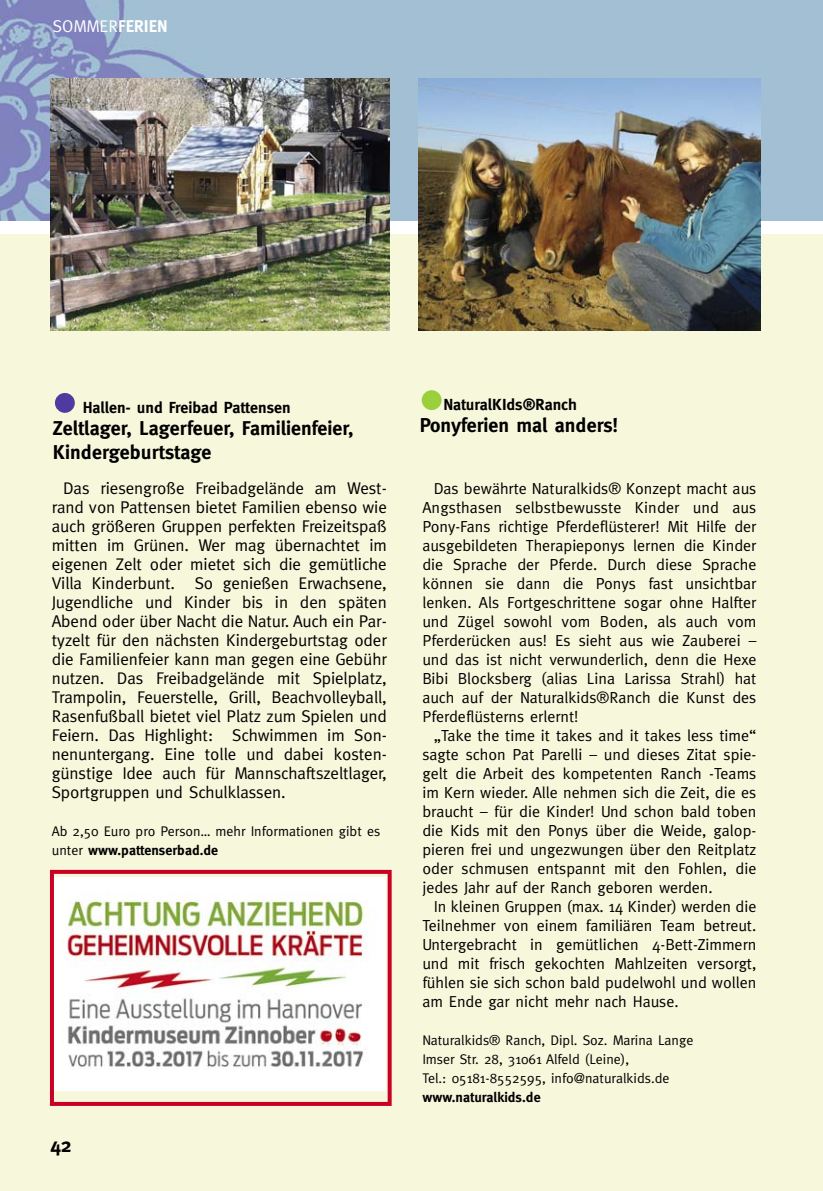
<style>
.page{position:relative;width:823px;height:1191px;background:#fff}
.page>*{position:absolute;margin:0;border:0;box-sizing:border-box;transform-origin:0 0}
.t1{font:700 20px/24px "Meta Plus";color:#000}
.t2{font:17px/19px "Meta Plus";letter-spacing:-.005em;color:#000;text-align:justify}
.t3{font:17px "Meta Plus";color:#fff}
.t4{font:16px/19px "Meta Plus";color:#000;text-align:justify}
.t5{font:700 16px "Meta Plus";color:#000}
.t6{font:14px/19px "Meta Plus";color:#000}
.t7{font:700 14px "Meta Plus";color:#000}
.s1{font-weight:700}
</style>
<div class="page">
<img style="left:0;top:0;width:822px;height:221px">
<div style="left:0;top:234px;width:822px;height:957px;background:#f7f7dc"></div>
<div style="left:421px;top:390px;width:20px;height:20px;background:#99d03b;border-radius:50%"></div>
<div style="left:55px;top:393px;width:20px;height:20px;background:#4e3b9f;border-radius:50%"></div>
<img style="left:50px;top:78px;width:339px;height:252px">
<img style="left:418px;top:78px;width:342px;height:253px">
<img style="left:55px;top:877px;width:330px;height:213px">
<div style="left:50px;top:870px;width:341px;height:236px;border:4px solid #c90023"></div>
<p class="t3" style="left:53px;top:20px;width:117px">SOMMER<span class="s1">FERIEN</span></p>
<p class="t5" style="left:83px;top:401px;width:209px">Hallen- und Freibad Pattensen</p>
<p class="t1" style="left:53px;top:418px;width:302px">Zeltlager, Lagerfeuer, Familienfeier,<br>Kindergeburtstage</p>
<p class="t2" style="left:52px;top:480px;width:336px;text-indent:11px">Das riesengroße Freibadgelände am West&shy;rand von Pattensen bietet Familien ebenso wie auch größeren Gruppen perfekten Freizeitspaß mitten im Grünen. Wer mag übernachtet im eigenen Zelt oder mietet sich die gemütliche Villa Kinderbunt. So genießen Erwachsene, Jugendliche und Kinder bis in den späten Abend oder über Nacht die Natur. Auch ein Par&shy;tyzelt für den nächsten Kindergeburtstag oder die Familienfeier kann man gegen eine Gebühr nutzen. Das Freibadgelände mit Spielplatz, Trampolin, Feuerstelle, Grill, Beachvolleyball, Rasenfußball bietet viel Platz zum Spielen und Feiern. Das Highlight: Schwimmen im Son&shy;nenuntergang. Eine tolle und dabei kosten&shy;günstige Idee auch für Mannschaftszeltlager, Sportgruppen und Schulklassen.</p>
<p class="t6" style="left:52px;top:823px;width:330px">Ab 2,50 Euro pro Person… mehr Informationen gibt es unter <span class="s1">www.pattenserbad.de</span></p>
<p class="t1" style="left:50px;top:1134px;width:23px">42</p>
<p class="t5" style="left:443px;top:398px;width:135px">NaturalKIds®Ranch</p>
<p class="t1" style="left:419px;top:415px;width:199px">Ponyferien mal anders!</p>
<p class="t4" style="left:422px;top:480px;width:335px;text-indent:11px">Das bewährte Naturalkids® Konzept macht aus Angsthasen selbstbewusste Kinder und aus Pony-Fans richtige Pferdeflüsterer! Mit Hilfe der ausgebildeten Therapieponys lernen die Kinder die Sprache der Pferde. Durch diese Sprache können sie dann die Ponys fast unsichtbar lenken. Als Fortgeschrittene sogar ohne Halfter und Zügel sowohl vom Boden, als auch vom Pferderücken aus! Es sieht aus wie Zauberei – und das ist nicht verwunderlich, denn die Hexe Bibi Blocksberg (alias Lina Larissa Strahl) hat auch auf der Naturalkids®Ranch die Kunst des Pferdeflüsterns erlernt!</p>
<p class="t4" style="left:422px;top:727px;width:335px;text-indent:11px">„Take the time it takes and it takes less time“ sagte schon Pat Parelli – und dieses Zitat spie&shy;gelt die Arbeit des kompetenten Ranch -Teams im Kern wieder. Alle nehmen sich die Zeit, die es braucht – für die Kinder! Und schon bald toben die Kids mit den Ponys über die Weide, galop&shy;pieren frei und ungezwungen über den Reitplatz oder schmusen entspannt mit den Fohlen, die jedes Jahr auf der Ranch geboren werden.</p>
<p class="t4" style="left:422px;top:898px;width:335px;text-indent:11px">In kleinen Gruppen (max. 14 Kinder) werden die Teilnehmer von einem familiären Team betreut.<br>Untergebracht in gemütlichen 4-Bett-Zimmern und mit frisch gekochten Mahlzeiten versorgt, fühlen sie sich schon bald pudelwohl und wollen am Ende gar nicht mehr nach Hause.</p>
<p class="t6" style="left:422px;top:1032px;width:272px">Naturalkids® Ranch, Dipl. Soz. Marina Lange<br>Imser Str. 28, 31061 Alfeld (Leine),<br>Tel.: 05181-8552595, info@naturalkids.de</p>
<p class="t7" style="left:422px;top:1092px;width:120px">www.naturalkids.de</p>
</div>
